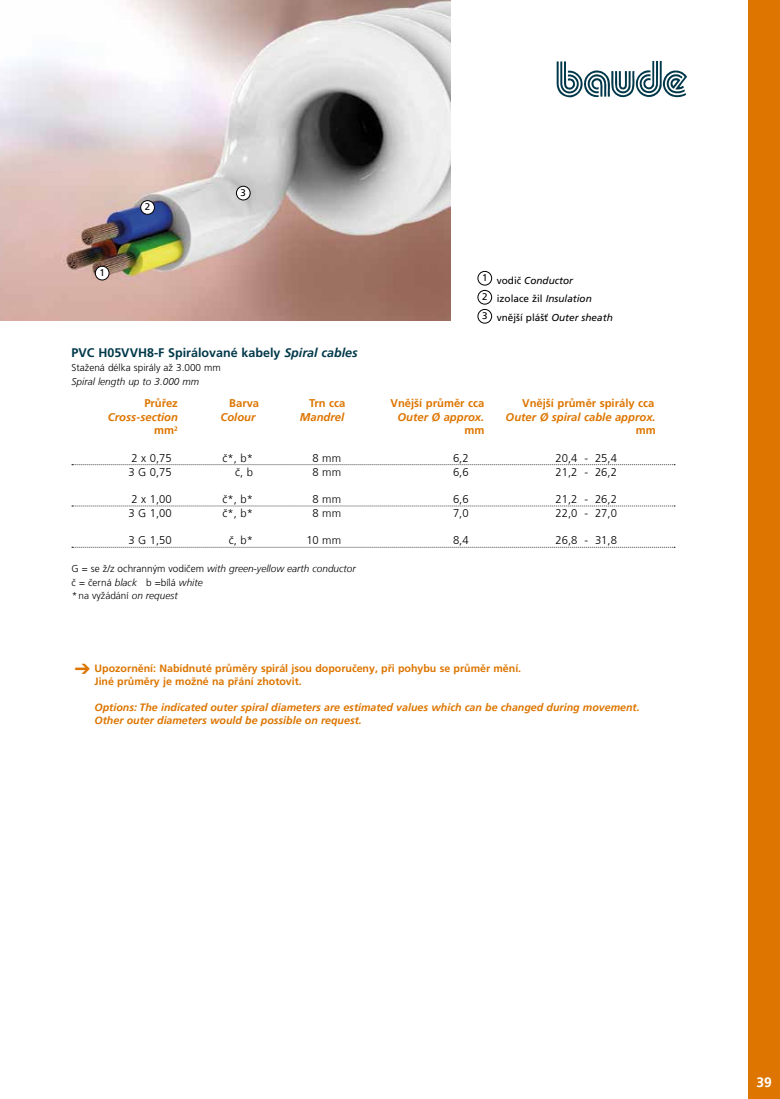
<style>
.page{position:relative;width:780px;height:1099px;background:#fff}
.page>*{position:absolute;margin:0;border:0;box-sizing:border-box;transform-origin:0 0}
.t1{font:700 13.75px "Frutiger LT";color:#fff}
.t2{font:700 12.5px "Frutiger LT Pro";color:#00384a}
.t3{font:300 11.25px "Frutiger LT";color:#000}
.t4{font:italic 700 11.25px "Frutiger LT";color:#dd7500}
.t5{font:700 11.25px "Frutiger LT Pro";color:#dd7500}
.t6{font:700 11.25px "Frutiger LT";color:#dd7500}
.t7{font:italic 700 10.62px/12.8px "Frutiger LT";color:#dd7500}
.t8{font:700 10.62px/12.8px "Frutiger LT Pro";color:#dd7500}
.t9{font:italic 300 10px "Frutiger LT";color:#000}
.t10{font:300 10px "Frutiger LT Pro";color:#000}
.t11{font:10px/18.8px "Frutiger LT Pro";color:#000}
.t12{font:italic 10px "Frutiger LT Com";color:#000}
.t13{font:9.75px/19px "Frutiger LT";color:#000;text-align:justify}
.s1{font-family:"Frutiger LT";font-style:italic}
.s2{font-family:"Frutiger LT Pro";font-style:normal}
.s3{font-family:"Frutiger LT Com";font-style:italic}
.s4{font-family:"Frutiger LT Pro"}
.s5{font-style:normal}
</style>
<div class="page">
<svg style="left:556px;top:61px;width:131px;height:37px"></svg>
<div style="left:748px;top:0;width:32px;height:1098px;background:#dd7500"></div>
<svg style="left:72px;top:464px;width:603px;height:1px"></svg>
<svg style="left:72px;top:505px;width:603px;height:1px"></svg>
<svg style="left:72px;top:547px;width:603px;height:1px"></svg>
<div style="left:477px;top:271px;width:15px;height:14px;border:1px solid #000;border-radius:50%"></div>
<div style="left:477px;top:290px;width:15px;height:14px;border:1px solid #000;border-radius:50%"></div>
<div style="left:477px;top:309px;width:15px;height:14px;border:1px solid #000;border-radius:50%"></div>
<img style="left:0;top:0;width:450px;height:320px">
<div style="left:95px;top:266px;width:14px;height:14px;background:#fff;border-radius:50%"></div>
<div style="left:95px;top:266px;width:14px;height:14px;border:1px solid #000;border-radius:50%"></div>
<div style="left:141px;top:201px;width:13px;height:13px;background:#fff;border-radius:50%"></div>
<div style="left:140px;top:200px;width:15px;height:15px;border:1px solid #000;border-radius:50%"></div>
<div style="left:236px;top:186px;width:14px;height:14px;background:#fff;border-radius:50%"></div>
<div style="left:236px;top:186px;width:14px;height:14px;border:1px solid #000;border-radius:50%"></div>
<p class="t13" style="left:99px;top:263px;width:7px">1</p>
<p class="t13" style="left:145px;top:198px;width:7px">2</p>
<p class="t13" style="left:240px;top:183px;width:7px">3</p>
<p class="t2" style="left:72px;top:346px;width:287px">PVC H05VVH8-F Spirálované kabely <span class="s1">Spiral cables</span></p>
<p class="t10" style="left:72px;top:362px;width:151px">Stažená délka spirály až 3.000 mm</p>
<p class="t9" style="left:72px;top:376px;width:129px">Spiral length up to 3.000 mm</p>
<p class="t13" style="left:482px;top:268px;width:7px">1<br>2<br>3</p>
<p class="t12" style="left:496px;top:274px;width:78px"><span class="s2">vodič</span> Conductor</p>
<p class="t11" style="left:496px;top:289px;width:117px">izolace žil <span class="s3">Insulation </span>vnější plášť <span class="s3">Outer sheath</span></p>
<p class="t5" style="left:144px;top:396px;width:35px">Průřez</p>
<p class="t5" style="left:229px;top:396px;width:32px">Barva</p>
<p class="t5" style="left:309px;top:396px;width:38px">Trn cca</p>
<p class="t5" style="left:390px;top:396px;width:95px">Vnější průměr cca</p>
<p class="t5" style="left:522px;top:396px;width:134px">Vnější průměr spirály cca</p>
<p class="t4" style="left:108px;top:410px;width:71px">Cross-section</p>
<p class="t4" style="left:220px;top:410px;width:36px">Colour</p>
<p class="t4" style="left:300px;top:410px;width:46px">Mandrel</p>
<p class="t4" style="left:397px;top:410px;width:88px">Outer Ø approx.</p>
<p class="t4" style="left:505px;top:410px;width:152px">Outer Ø spiral cable approx.</p>
<p class="t6" style="left:154px;top:424px;width:25px">mm<sup>2</sup></p>
<p class="t6" style="left:464px;top:424px;width:22px">mm</p>
<p class="t6" style="left:635px;top:424px;width:22px">mm</p>
<p class="t3" style="left:132px;top:451px;width:42px">2 x 0,75</p>
<p class="t3" style="left:222px;top:451px;width:32px"><span class="s4">č*</span>, b*</p>
<p class="t3" style="left:312px;top:451px;width:30px">8 mm</p>
<p class="t3" style="left:453px;top:451px;width:17px">6,2</p>
<p class="t3" style="left:555px;top:451px;width:63px">20,4 - 25,4</p>
<p class="t3" style="left:128px;top:465px;width:45px">3 G 0,75</p>
<p class="t3" style="left:235px;top:465px;width:19px"><span class="s4">č</span>, b</p>
<p class="t3" style="left:312px;top:465px;width:30px">8 mm</p>
<p class="t3" style="left:453px;top:465px;width:17px">6,6</p>
<p class="t3" style="left:555px;top:465px;width:63px">21,2 - 26,2</p>
<p class="t3" style="left:132px;top:493px;width:42px">2 x 1,00</p>
<p class="t3" style="left:222px;top:493px;width:32px"><span class="s4">č*</span>, b*</p>
<p class="t3" style="left:312px;top:493px;width:30px">8 mm</p>
<p class="t3" style="left:453px;top:493px;width:17px">6,6</p>
<p class="t3" style="left:555px;top:493px;width:63px">21,2 - 26,2</p>
<p class="t3" style="left:128px;top:506px;width:45px">3 G 1,00</p>
<p class="t3" style="left:222px;top:506px;width:32px"><span class="s4">č*</span>, b*</p>
<p class="t3" style="left:312px;top:506px;width:30px">8 mm</p>
<p class="t3" style="left:453px;top:506px;width:17px">7,0</p>
<p class="t3" style="left:555px;top:506px;width:63px">22,0 - 27,0</p>
<p class="t3" style="left:128px;top:534px;width:45px">3 G 1,50</p>
<p class="t3" style="left:229px;top:534px;width:26px"><span class="s4">č</span>, b*</p>
<p class="t3" style="left:306px;top:534px;width:36px">10 mm</p>
<p class="t3" style="left:453px;top:534px;width:17px">8,4</p>
<p class="t3" style="left:555px;top:534px;width:63px">26,8 - 31,8</p>
<p class="t9" style="left:72px;top:563px;width:286px"><span class="s2">G = se ž/z ochranným vodičem</span> with green-yellow earth conductor</p>
<p class="t10" style="left:72px;top:576px;width:133px">č = černá <span class="s1">black</span> b =bílá <span class="s1">white</span></p>
<p class="t9" style="left:72px;top:590px;width:107px">*<span class="s5">na vyžádání</span> on request</p>
<p class="t8" style="left:94px;top:662px;width:428px">Upozornění: Nabídnuté průměry spirál jsou doporučeny, při pohybu se průměr mění.<br>Jiné průměry je možné na přání zhotovit.</p>
<p class="t7" style="left:94px;top:700px;width:546px">Options: The indicated outer spiral diameters are estimated values which can be changed during movement.<br>Other outer diameters would be possible on request.</p>
<p class="t1" style="left:756px;top:1073px;width:17px">39</p>
</div>
